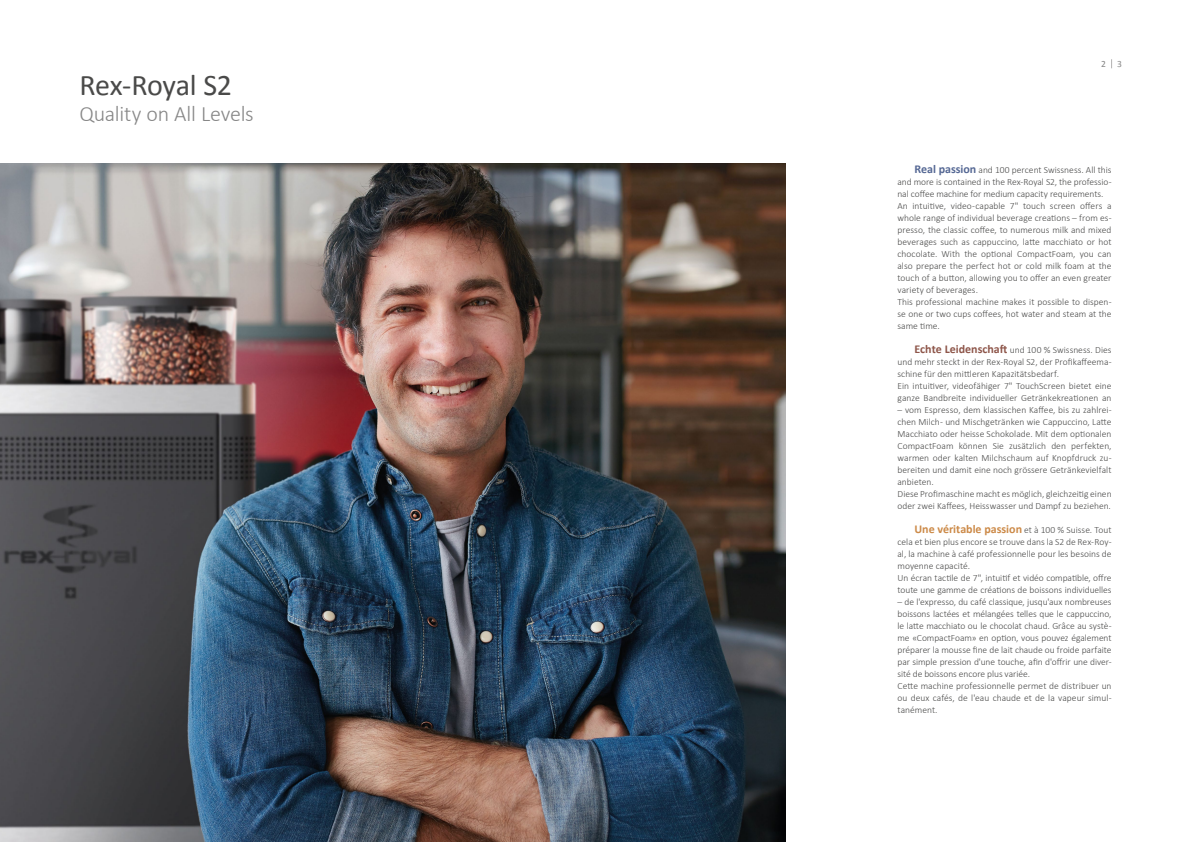
<style>
.page{position:relative;width:1191px;height:842px;background:#fff}
.page>*{position:absolute;margin:0;border:0;box-sizing:border-box;transform-origin:0 0}
.t1{font:30px "Calibri";letter-spacing:-.015em;color:#4a4a49}
.t2{font:300 22px "Calibri";letter-spacing:-.01em;color:#878787}
.t3{font:700 12px "Calibri";color:#cc8a48}
.t4{font:300 9.5px/12px "Calibri";color:#4a4a49}
.t5{font:9.5px "Calibri";color:#878787}
.s1{font-weight:700;font-size:12px;color:#556894}
.s2{font-weight:700;font-size:12px;color:#8e564a}
.s3{font-weight:300;font-size:9.5px;color:#4a4a49}
</style>
<div class="page">
<img style="left:0;top:164px;width:785px;height:678px">
<h1 class="t1" style="left:79px;top:66px;width:154px">Rex-Royal S2</h1>
<h2 class="t2" style="left:79px;top:100px;width:176px">Quality on All Levels</h2>
<p class="t5" style="left:1101px;top:57px;width:22px">2 3</p>
<p class="t4" style="left:897px;top:163px;width:216px;text-indent:17px"><span class="s1">Real passion</span> and 100 percent Swissness. All this and more is contained in the Rex-Royal S2, the professio&shy;nal coffee machine for medium capacity requirements.<br>An intuitive, video-capable 7" touch screen offers a whole range of individual beverage creations – from es&shy;presso, the classic coffee, to numerous milk and mixed beverages such as cappuccino, latte macchiato or hot chocolate. With the optional CompactFoam, you can also prepare the perfect hot or cold milk foam at the touch of a button, allowing you to offer an even greater variety of beverages.<br>This professional machine makes it possible to dispen&shy;se one or two cups coffees, hot water and steam at the same time.</p>
<p class="t4" style="left:897px;top:343px;width:216px;text-indent:17px"><span class="s2">Echte Leidenschaft</span> und 100 % Swissness. Dies und mehr steckt in der Rex-Royal S2, der Profikaffeema&shy;schine für den mittleren Kapazitätsbedarf.<br>Ein intuitiver, videofähiger 7" TouchScreen bietet eine ganze Bandbreite individueller Getränkekreationen an</p>
<p class="t4" style="left:897px;top:403px;width:216px">– vom Espresso, dem klassischen Kaffee, bis zu zahlrei&shy;chen Milch- und Mischgetränken wie Cappuccino, Latte Macchiato oder heisse Schokolade. Mit dem optionalen CompactFoam können Sie zusätzlich den perfekten, warmen oder kalten Milchschaum auf Knopfdruck zu&shy;bereiten und damit eine noch grössere Getränkevielfalt anbieten.<br>Diese Profimaschine macht es möglich, gleichzeitig einen oder zwei Kaffees, Heisswasser und Dampf zu beziehen.</p>
<p class="t3" style="left:914px;top:521px;width:199px">Une véritable passion <span class="s3">et à 100 % Suisse. Tout</span></p>
<p class="t4" style="left:897px;top:535px;width:216px">cela et bien plus encore se trouve dans la S2 de Rex-Roy&shy;al, la machine à café professionnelle pour les besoins de moyenne capacité.<br>Un écran tactile de 7", intuitif et vidéo compatible, offre toute une gamme de créations de boissons individuelles</p>
<p class="t4" style="left:897px;top:595px;width:216px">– de l'expresso, du café classique, jusqu'aux nombreuses boissons lactées et mélangées telles que le cappuccino, le latte macchiato ou le chocolat chaud. Grâce au systè&shy;me «CompactFoam» en option, vous pouvez également préparer la mousse fine de lait chaude ou froide parfaite par simple pression d'une touche, afin d'offrir une diver&shy;sité de boissons encore plus variée.<br>Cette machine professionnelle permet de distribuer un ou deux cafés, de l'eau chaude et de la vapeur simul&shy;tanément.</p>
</div>
